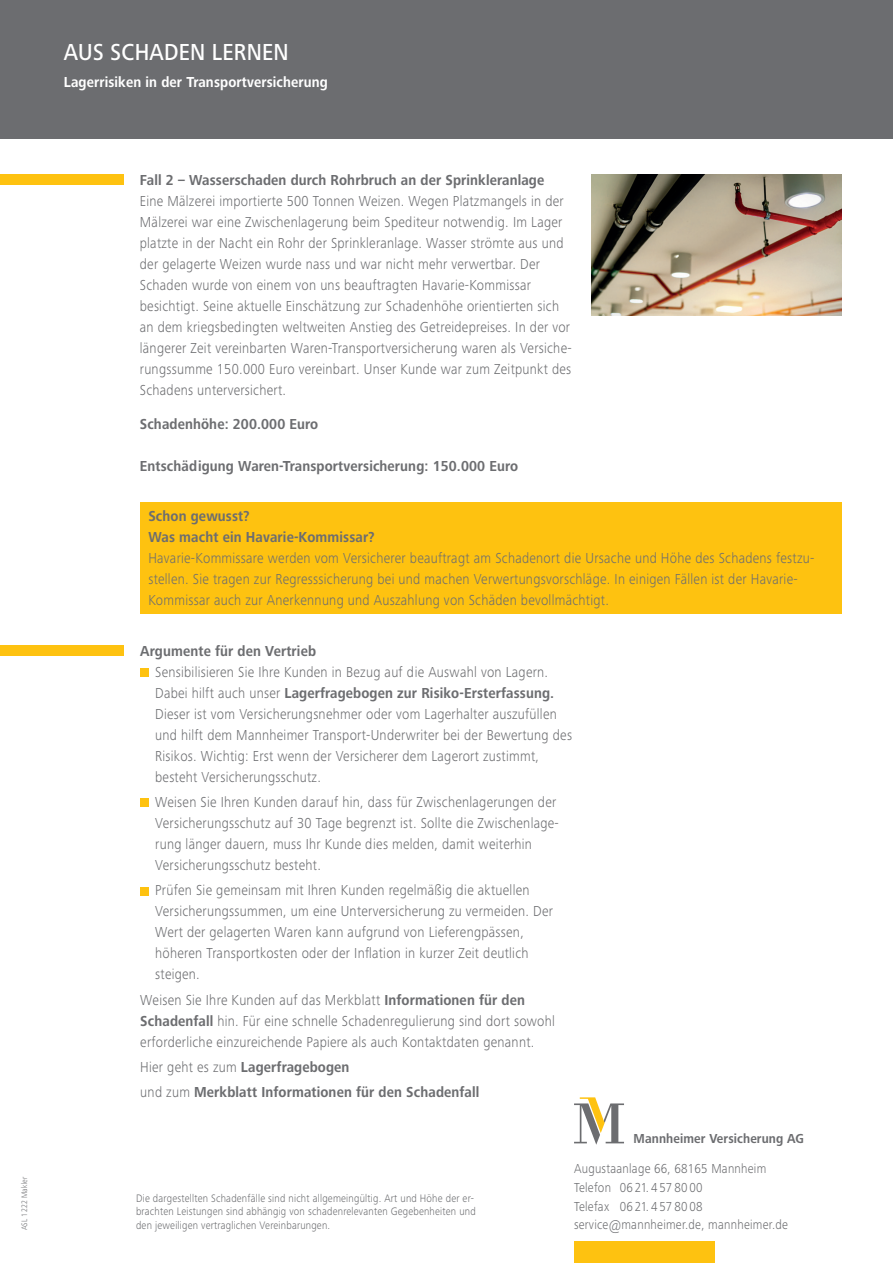
<style>
.page{position:relative;width:893px;height:1263px;background:#fff}
.page>*{position:absolute;margin:0;border:0;box-sizing:border-box;transform-origin:0 0}
.t1{font:500 24px "Frutiger Next Pro";letter-spacing:.01em;color:#fff;scale:.9 1}
.t2{font:300 15px/21px "Frutiger Next Pro";letter-spacing:.02em;color:#6c6d70;scale:.9 1}
.t3{font:700 15px/21px "Frutiger Next Pro";letter-spacing:.01em;color:#6c6d70;scale:.9 1}
.t4{font:700 15px "Frutiger Next Pro";letter-spacing:.01em;color:#fff;scale:.9 1}
.t5{font:300 13.5px/18.8px "Frutiger Next Pro";letter-spacing:.02em;color:#6c6d70;scale:.9 1}
.t6{font:700 13.5px "Frutiger Next Pro";letter-spacing:.01em;color:#6c6d70;scale:.9 1}
.t7{font:300 11.25px/13.5px "Frutiger Next Pro";letter-spacing:.02em;color:#6c6d70;scale:.9 1}
.t8{font:300 8.25px "Frutiger Next Pro";letter-spacing:.02em;color:#6c6d70;scale:.9 1}
.s1{font-weight:700}
.s2{font-weight:300}
</style>
<div class="page">
<div style="left:0;top:0;width:893px;height:138px;background:#6c6d70"></div>
<div style="left:0;top:174px;width:123px;height:11px;background:#fec210"></div>
<img style="left:591px;top:174px;width:251px;height:141px">
<div style="left:140px;top:502px;width:701px;height:112px;background:#fec210"></div>
<div style="left:0;top:645px;width:123px;height:11px;background:#fec210"></div>
<div style="left:140px;top:668px;width:9px;height:9px;background:#fec210"></div>
<div style="left:140px;top:798px;width:9px;height:9px;background:#fec210"></div>
<div style="left:140px;top:887px;width:9px;height:8px;background:#fec210"></div>
<div style="left:574px;top:1242px;width:140px;height:21px;background:#fec210"></div>
<svg style="left:574px;top:1097px;width:50px;height:48px"></svg>
<p class="t8" style="left:20px;top:1230px;width:61px;rotate:-90deg">ASL 1222 Makler</p>
<h1 class="t1" style="left:64px;top:38px;width:251px">AUS SCHADEN LERNEN</h1>
<p class="t4" style="left:64px;top:73px;width:295px">Lagerrisiken in der Transportversicherung</p>
<p class="t3" style="left:140px;top:170px;width:451px">Fall 2 – Wasserschaden durch Rohrbruch an der Sprinkleranlage</p>
<p class="t2" style="left:140px;top:191px;width:481px">Eine Mälzerei importierte 500 Tonnen Weizen. Wegen Platzmangels in der Mälzerei war eine Zwischenlagerung beim Spediteur notwendig. Im Lager platzte in der Nacht ein Rohr der Sprinkleranlage. Wasser strömte aus und der gelagerte Weizen wurde nass und war nicht mehr verwertbar. Der Schaden wurde von einem von uns beauftragten Havarie-Kommissar besichtigt. Seine aktuelle Einschätzung zur Schadenhöhe orientierten sich an dem kriegsbedingten weltweiten Anstieg des Getreidepreises. In der vor längerer Zeit vereinbarten Waren-Transportversicherung waren als Versiche&shy;rungssumme 150.000 Euro vereinbart. Unser Kunde war zum Zeitpunkt des Schadens unterversichert.</p>
<p class="t3" style="left:140px;top:413px;width:200px">Schadenhöhe: 200.000 Euro</p>
<p class="t3" style="left:140px;top:455px;width:422px">Entschädigung Waren-Transportversicherung: 150.000 Euro</p>
<p class="t3" style="left:148px;top:506px;width:253px">Schon gewusst?<br>Was macht ein Havarie-Kommissar?</p>
<p class="t2" style="left:148px;top:548px;width:741px">Havarie-Kommissare werden vom Versicherer beauftragt am Schadenort die Ursache und Höhe des Schadens festzu&shy;stellen. Sie tragen zur Regresssicherung bei und machen Verwertungsvorschläge. In einigen Fällen ist der Havarie-<br>Kommissar auch zur Anerkennung und Auszahlung von Schäden bevollmächtigt.</p>
<p class="t3" style="left:140px;top:640px;width:197px">Argumente für den Vertrieb</p>
<p class="t2" style="left:155px;top:661px;width:465px">Sensibilisieren Sie Ihre Kunden in Bezug auf die Auswahl von Lagern.<br>Dabei hilft auch unser <span class="s1">Lagerfragebogen zur Risiko-Ersterfassung.<br></span>Dieser ist vom Versicherungsnehmer oder vom Lagerhalter auszufüllen und hilft dem Mannheimer Transport-Underwriter bei der Bewertung des Risikos. Wichtig: Erst wenn der Versicherer dem Lagerort zustimmt, besteht Versicherungsschutz.</p>
<p class="t2" style="left:155px;top:792px;width:450px">Weisen Sie Ihren Kunden darauf hin, dass für Zwischenlagerungen der Versicherungsschutz auf 30 Tage begrenzt ist. Sollte die Zwischenlage&shy;rung länger dauern, muss Ihr Kunde dies melden, damit weiterhin Versicherungsschutz besteht.</p>
<p class="t2" style="left:155px;top:880px;width:443px">Prüfen Sie gemeinsam mit Ihren Kunden regelmäßig die aktuellen Versicherungssummen, um eine Unterversicherung zu vermeiden. Der Wert der gelagerten Waren kann aufgrund von Lieferengpässen, höheren Transportkosten oder der Inflation in kurzer Zeit deutlich steigen.</p>
<p class="t2" style="left:140px;top:989px;width:462px">Weisen Sie Ihre Kunden auf das Merkblatt <span class="s1">Informationen für den<br>Schadenfall</span> hin. Für eine schnelle Schadenregulierung sind dort sowohl erforderliche einzureichende Papiere als auch Kontaktdaten genannt.</p>
<p class="t3" style="left:140px;top:1054px;width:378px;line-height:25.2px"><span class="s2">Hier geht es zum</span> Lagerfragebogen<br><span class="s2">und zum</span> Merkblatt Informationen für den Schadenfall</p>
<p class="t7" style="left:136px;top:1191px;width:379px">Die dargestellten Schadenfälle sind nicht allgemeingültig. Art und Höhe der er&shy;brachten Leistungen sind abhängig von schadenrelevanten Gegebenheiten und den jeweiligen vertraglichen Vereinbarungen.</p>
<p class="t6" style="left:634px;top:1130px;width:191px">Mannheimer Versicherung AG</p>
<p class="t5" style="left:574px;top:1159px;width:239px">Augustaanlage 66, 68165 Mannheim<br>Telefon 06 21. 4 57 80 00<br>Telefax 06 21. 4 57 80 08 service@mannheimer.de, mannheimer.de</p>
</div>
